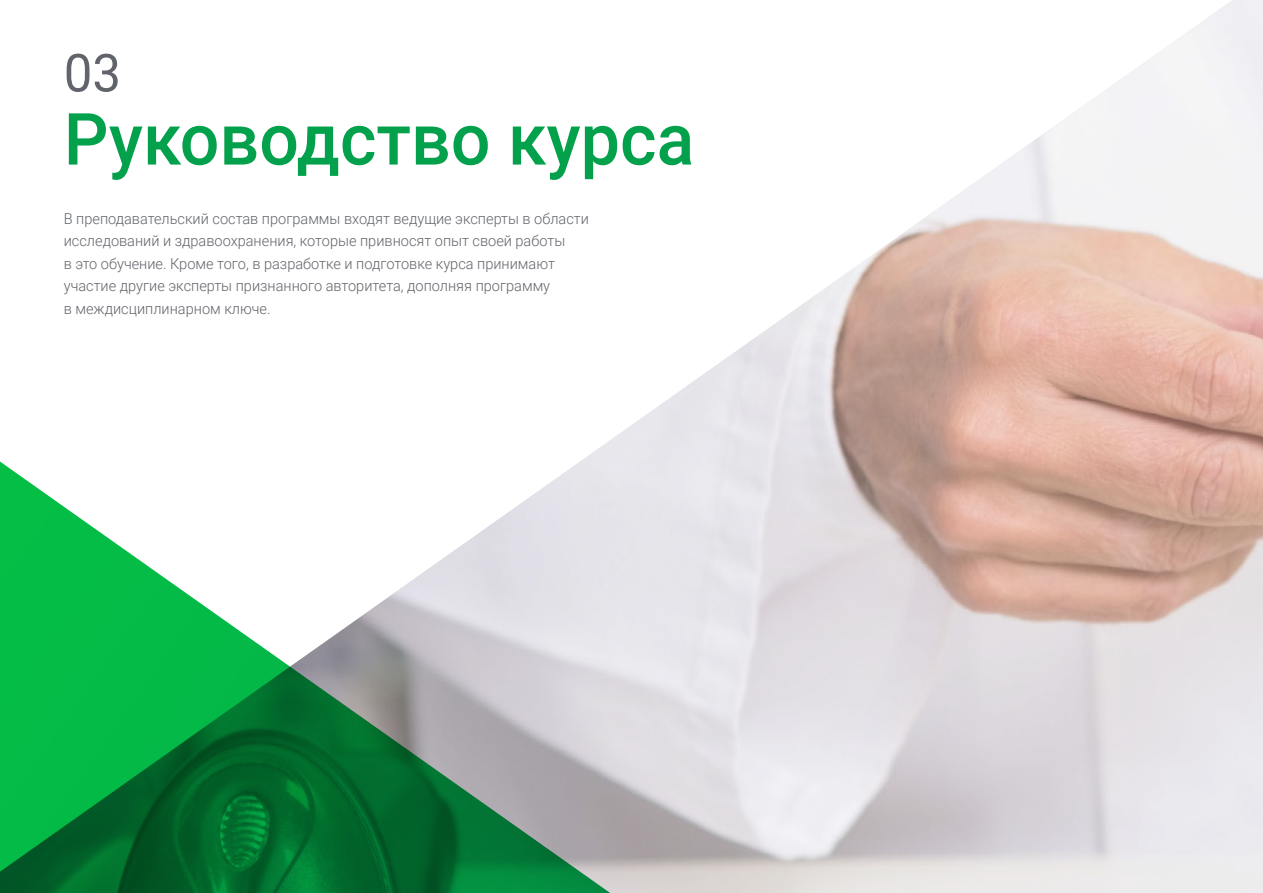
<style>
.page{position:relative;width:1263px;height:893px;background:#fff}
.page>*{position:absolute;margin:0;border:0;box-sizing:border-box;transform-origin:0 0}
.t1{font:500 72px "Roboto";color:#04a14d}
.t2{font:52.5px "Roboto";color:#61646a}
.t3{font:300 15px/22.5px "Roboto";color:#61646a}
</style>
<div class="page">
<img style="left:602px;top:0;width:661px;height:893px">
<svg style="left:0;top:446px;width:640px;height:447px"></svg>
<h2 class="t2" style="left:64px;top:36px;width:59px">03</h2>
<h1 class="t1" style="left:64px;top:89px;width:632px">Руководство курса</h1>
<p class="t3" style="left:64px;top:207px;width:527px">В преподавательский состав программы входят ведущие эксперты в области исследований и здравоохранения, которые привносят опыт своей работы<br>в это обучение. Кроме того, в разработке и подготовке курса принимают участие другие эксперты признанного авторитета, дополняя программу<br>в междисциплинарном ключе.</p>
</div>
